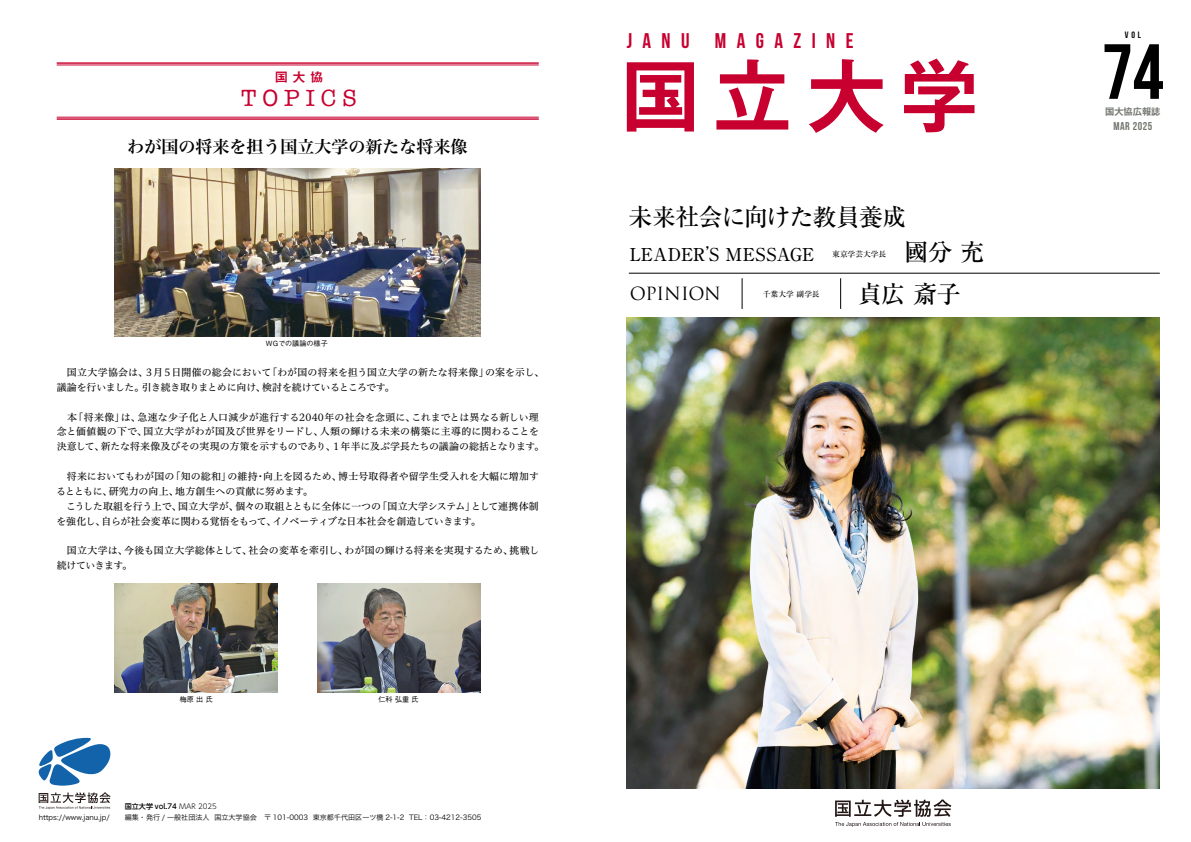
<style>
.page{position:relative;width:1191px;height:842px;background:#fff}
.page>*{position:absolute;margin:0;border:0;box-sizing:border-box;transform-origin:0 0}
.t1{font:700 78.7px "Gothic MB101 Pr 6 N De";color:#c7002f}
.t2{font:78px "Bebas Neue";color:#000}
.t3{font:500 24.1px "Ryumin Pro";letter-spacing:-.035em;color:#000}
.t4{font:24.1px "American Typewriter";color:#c7002f}
.t5{font:21.3px "Bebas Neue";letter-spacing:.49em;color:#c7002f}
.t6{font:500 17.7px "Ryumin Pro";letter-spacing:.01em;color:#000}
.t7{font:17.7px "Trajan Pro";letter-spacing:-.02em;color:#000}
.t8{font:17px "Hira Min Pro W6";color:#000}
.t9{font:13.2px "Midashi Go Pro MB31";color:#c7002f}
.t10{font:11.3px "Bebas Neue";letter-spacing:.05em;color:#72766e}
.t11{font:9.9px/14.9px "Hiragino UD Serif Std W4";color:#000}
.t12{font:700 9.2px "Gothic MB101 Pr 6 N De";color:#72766e}
.t13{font:9.2px "Bebas Neue";color:#000}
.t14{font:500 7.8px "Ryumin Pro";letter-spacing:-.01em;color:#000}
.t15{font:7.1px "Hira Kaku Pro W3";color:#000}
.t16{font:500 7.1px "Gothic BBB Pro";color:#000}
.t17{font:500 7.1px "UD Shin Go Pro";color:#000}
.s1{font-weight:300}
</style>
<div class="page">
<svg style="left:39px;top:792px;width:72px;height:17px"></svg>
<svg style="left:38px;top:737px;width:73px;height:49px"></svg>
<svg style="left:835px;top:799px;width:116px;height:28px"></svg>
<hr style="left:629px;top:273px;width:530px;height:1px;background:#000">
<hr style="left:742px;top:278px;width:1px;height:31px;background:#000">
<hr style="left:840px;top:278px;width:1px;height:31px;background:#000">
<img style="left:626px;top:317px;width:533px;height:471px">
<img style="left:115px;top:169px;width:366px;height:168px">
<hr style="left:57px;top:117px;width:482px;height:1px;background:#c7002f">
<hr style="left:57px;top:118px;width:482px;height:2px;background:#c7002f">
<hr style="left:57px;top:62px;width:482px;height:2px;background:#c7002f">
<hr style="left:57px;top:65px;width:482px;height:1px;background:#c7002f">
<img style="left:317px;top:583px;width:163px;height:109px">
<img style="left:115px;top:583px;width:163px;height:109px">
<h3 class="t9" style="left:275px;top:67px;width:50px">国 大 協</h3>
<h3 class="t4" style="left:241px;top:79px;width:118px">T O P I C S</h3>
<h3 class="t8" style="left:127px;top:131px;width:342px">わが国の将来を担う国立大学の新たな将来像</h3>
<p class="t16" style="left:266px;top:338px;width:63px">WGでの議論の様子</p>
<p class="t11" style="left:57px;top:364px;width:489px">　国立大学協会は、３月５日開催の総会において「わが国の将来を担う国立大学の新たな将来像」の案を示し、議論を行いました。引き続き取りまとめに向け、検討を続けているところです。</p>
<p class="t11" style="left:57px;top:409px;width:489px">　本「将来像」は、急速な少子化と人口減少が進行する2040年の社会を念頭に、これまでとは異なる新しい理念と価値観の下で、国立大学がわが国及び世界をリードし、人類の輝ける未来の構築に主導的に関わることを決意して、新たな将来像及びその実現の方策を示すものであり、１年半に及ぶ学長たちの議論の総括となります。</p>
<p class="t11" style="left:56px;top:468px;width:484px">　将来においてもわが国の「知の総和」の維持・向上を図るため、博士号取得者や留学生受入れを大幅に増加するとともに、研究力の向上、地方創生への貢献に努めます。<br>　こうした取組を行う上で、国立大学が、個々の取組とともに全体に一つの「国立大学システム」として連携体制を強化し、自らが社会変革に関わる覚悟をもって、イノベーティブな日本社会を創造していきます。</p>
<p class="t11" style="left:57px;top:543px;width:484px">　国立大学は、今後も国立大学総体として、社会の変革を牽引し、わが国の輝ける将来を実現するため、挑戦し続けていきます。</p>
<p class="t16" style="left:180px;top:693px;width:35px">梅原 出 氏</p>
<p class="t16" style="left:378px;top:693px;width:42px">仁科 弘重 氏</p>
<p class="t17" style="left:125px;top:800px;width:94px">国立大学 vol.74 <span class="s1">MAR 2025</span></p>
<p class="t15" style="left:39px;top:811px;width:73px">https://www.janu.jp/</p>
<p class="t15" style="left:125px;top:811px;width:358px">編集・発行 / 一般社団法人 国立大学協会　〒 101-0003 東京都千代田区一ツ橋 2-1-2 TEL：03-4212-3505</p>
<h3 class="t5" style="left:626px;top:29px;width:228px">JANU MAGAZINE</h3>
<p class="t13" style="left:1124px;top:29px;width:18px">v o l</p>
<h2 class="t2" style="left:1102px;top:29px;width:63px">74</h2>
<p class="t12" style="left:1105px;top:104px;width:57px">国大協広報誌</p>
<p class="t10" style="left:1113px;top:120px;width:40px">MAR 2025</p>
<h1 class="t1" style="left:621px;top:31px;width:359px">国立大学</h1>
<h3 class="t3" style="left:628px;top:198px;width:280px">未来社会に向けた教員養成</h3>
<h3 class="t6" style="left:629px;top:240px;width:186px">LEADER’S MESSAGE</h3>
<h3 class="t7" style="left:629px;top:283px;width:93px">OPINION</h3>
<p class="t14" style="left:763px;top:287px;width:58px">千葉大学 副学長</p>
<h3 class="t3" style="left:904px;top:233px;width:81px">國分 充</h3>
<p class="t14" style="left:832px;top:248px;width:56px">東京学芸大学長</p>
<h3 class="t3" style="left:857px;top:275px;width:104px">貞広 斎子</h3>
</div>
